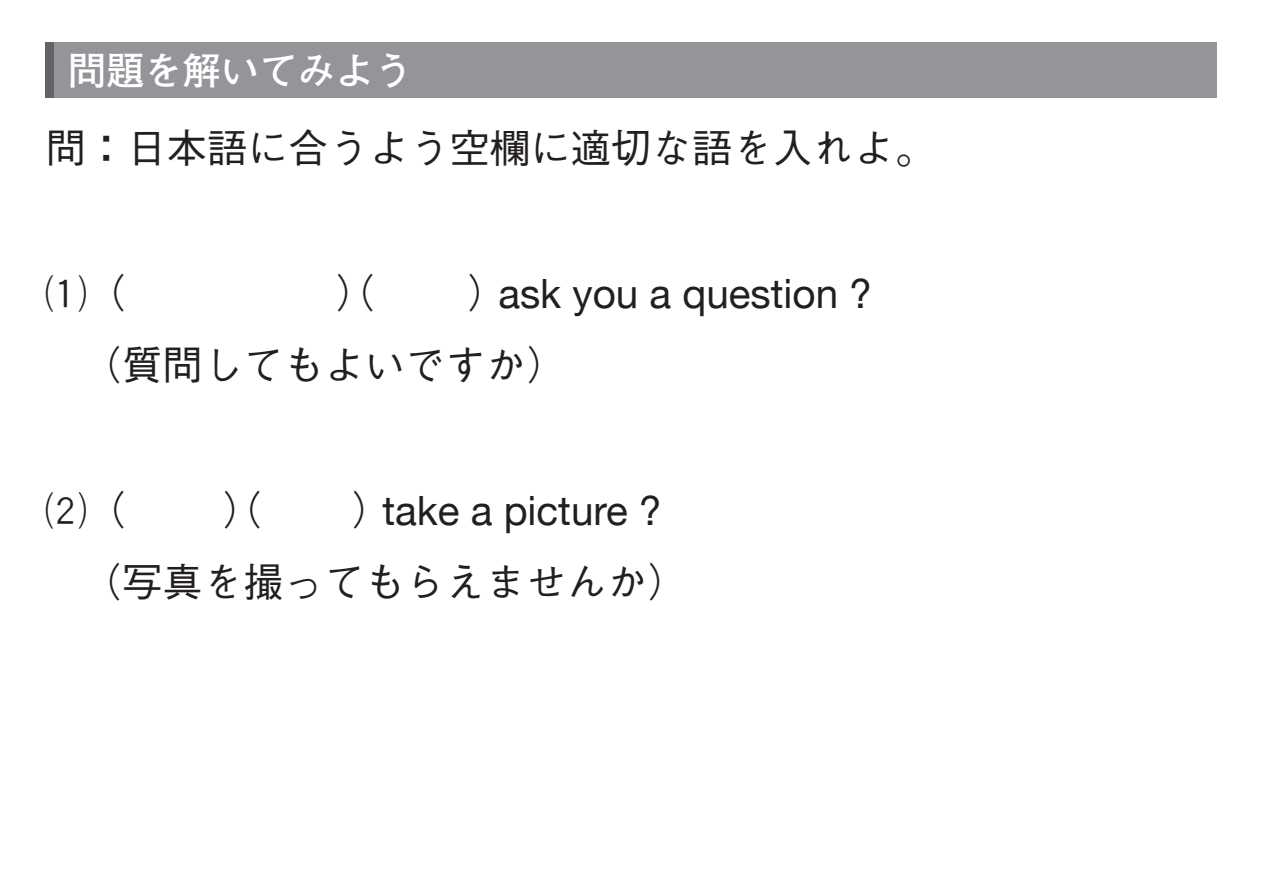
<style>
.page{position:relative;width:1263px;height:893px;background:#fff}
.page>*{position:absolute;margin:0;border:0;box-sizing:border-box;transform-origin:0 0}
.t1{font:500 40.35px "Gothic BBB";color:#231f20}
.t2{font:40.35px "Helvetica Neue";color:#231f20}
.t3{font:700 38.25px "Futo Go B101";color:#fff}
.s1{font-family:"Gothic BBB";font-weight:500}
</style>
<div class="page">
<div style="left:46px;top:43px;width:1171px;height:55px;background:#939598"></div>
<div style="left:46px;top:43px;width:8px;height:55px;background:#636366"></div>
<p class="t3" style="left:68px;top:48px;width:346px">問題を解いてみよう</p>
<p class="t1" style="left:46px;top:125px;width:890px">問：日本語に合うよう空欄に適切な語を入れよ。</p>
<p class="t1" style="left:46px;top:270px;width:82px">⑴（</p>
<p class="t2" style="left:335px;top:264px;width:538px"><span class="s1">）（　　）</span>ask you a question ?</p>
<p class="t1" style="left:82px;top:342px;width:486px">（質問してもよいですか）</p>
<p class="t1" style="left:46px;top:486px;width:82px">⑵（</p>
<p class="t1" style="left:222px;top:486px;width:42px">）（</p>
<p class="t2" style="left:351px;top:481px;width:312px"><span class="s1">）</span>take a picture ?</p>
<p class="t1" style="left:82px;top:559px;width:607px">（写真を撮ってもらえませんか）</p>
</div>
